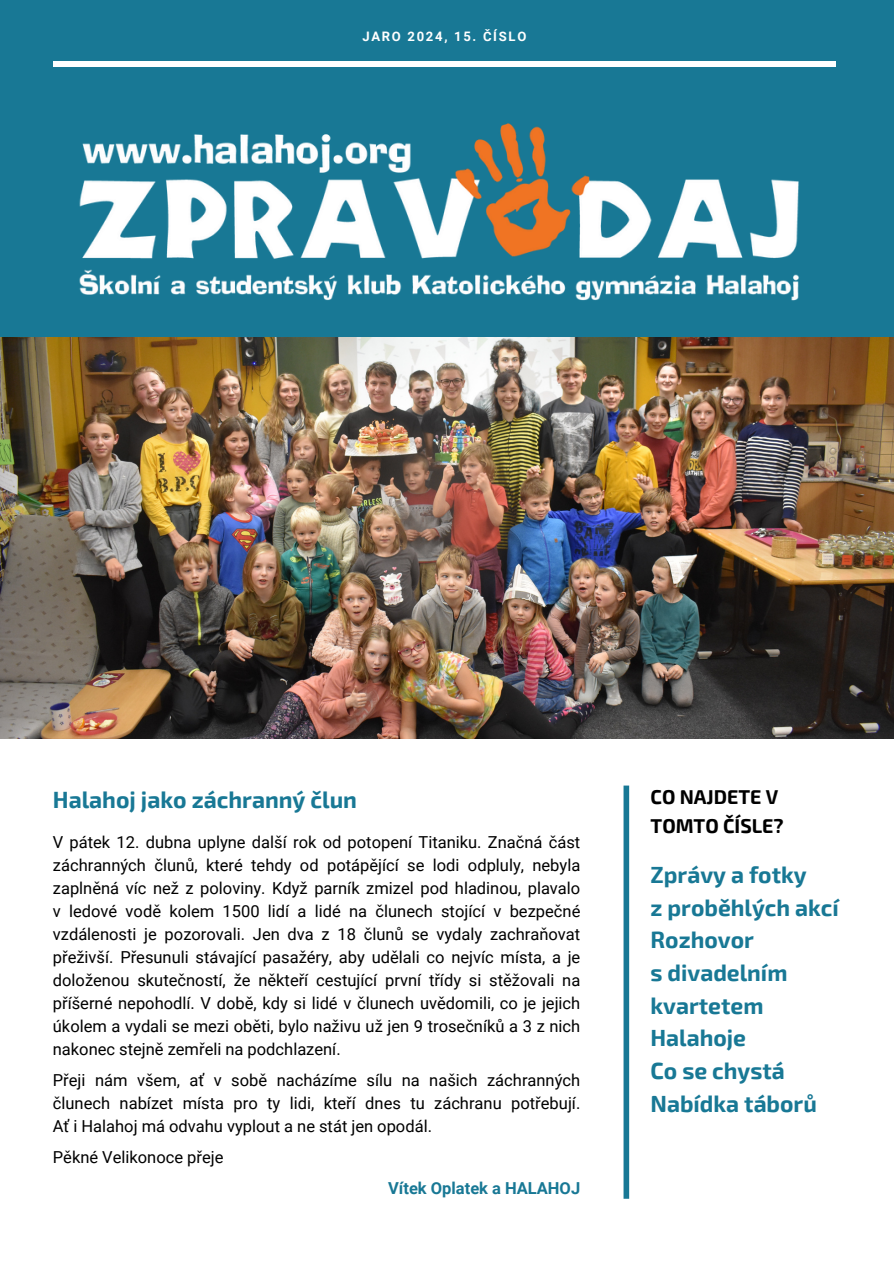
<style>
.page{position:relative;width:894px;height:1264px;background:#fff}
.page>*{position:absolute;margin:0;border:0;box-sizing:border-box;transform-origin:0 0}
.t1{font:700 22.95px "Exo 2";color:#187895}
.t2{font:700 22.8px/32.7px "Exo 2";color:#187895}
.t3{font:700 19.65px/29.2px "Exo 2";color:#000}
.t4{font:16.5px/23px "Roboto";color:#000;text-align:justify}
.t5{font:700 16.5px "Roboto";color:#187895}
.t6{font:700 13.05px "Roboto";letter-spacing:.13em;color:#fff}
</style>
<div class="page">
<img style="left:0;top:336px;width:893px;height:402px">
<div style="left:0;top:0;width:893px;height:336px;background:#187895"></div>
<hr style="left:53px;top:61px;width:782px;height:4px;background:#fff">
<hr style="left:53px;top:63px;width:782px;height:4px;background:#fff">
<img style="left:79px;top:123px;width:720px;height:178px">
<div style="left:623px;top:785px;width:6px;height:413px;background:#187895"></div>
<p class="t6" style="left:362px;top:28px;width:165px">JARO 2024, 15. ČÍSLO</p>
<p class="t1" style="left:53px;top:785px;width:305px">Halahoj jako záchranný člun</p>
<p class="t4" style="left:53px;top:830px;width:529px">V pátek 12. dubna uplyne další rok od potopení Titaniku. Značná část záchranných člunů, které tehdy od potápějící se lodi odpluly, nebyla zaplněná víc než z poloviny. Když parník zmizel pod hladinou, plavalo v ledové vodě kolem 1500 lidí a lidé na člunech stojící v bezpečné vzdálenosti je pozorovali. Jen dva z 18 člunů se vydaly zachraňovat přeživší. Přesunuli stávající pasažéry, aby udělali co nejvíc místa, a je doloženou skutečností, že někteří cestující první třídy si stěžovali na příšerné nepohodlí. V době, kdy si lidé v člunech uvědomili, co je jejich úkolem a vydali se mezi oběti, bylo naživu už jen 9 trosečníků a 3 z nich nakonec stejně zemřeli na podchlazení.</p>
<p class="t4" style="left:53px;top:1068px;width:529px">Přeji nám všem, ať v sobě nacházíme sílu na našich záchranných člunech nabízet místa pro ty lidi, kteří dnes tu záchranu potřebují.<br>Ať i Halahoj má odvahu vyplout a ne stát jen opodál.</p>
<h1 class="t4" style="left:53px;top:1145px;width:172px">Pěkné Velikonoce přeje</h1>
<h4 class="t5" style="left:388px;top:1178px;width:193px">Vítek Oplatek a HALAHOJ</h4>
<h4 class="t3" style="left:650px;top:781px;width:134px">CO NAJDETE V<br>TOMTO ČÍSLE?</h4>
<h4 class="t2" style="left:650px;top:857px;width:190px">Zprávy a fotky<br>z proběhlých akcí<br>Rozhovor<br>s divadelním kvartetem<br>Halahoje<br>Co se chystá<br>Nabídka táborů</h4>
</div>
